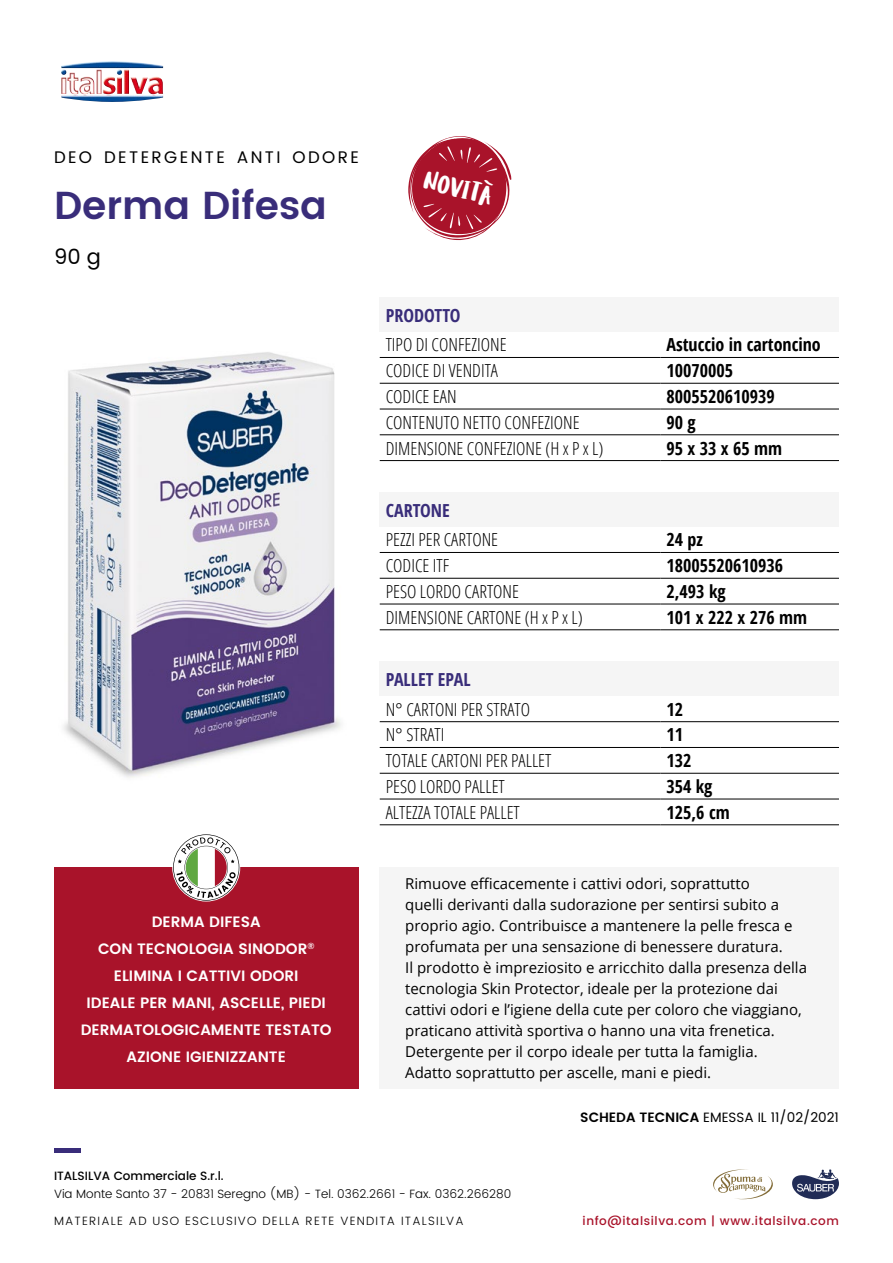
<style>
.page{position:relative;width:893px;height:1263px;background:#fff}
.page>*{position:absolute;margin:0;border:0;box-sizing:border-box;transform-origin:0 0}
.t1{font:600 39px "Poppins";color:#392d7a}
.t2{font:26.4px "Ludicrous";color:#fff}
.t3{font:21px "Poppins";color:#000}
.t4{font:300 condensed 18px "Open Sans";color:#000}
.t5{font:700 condensed 18px "Open Sans";color:#000}
.t6{font:700 condensed 18px "Open Sans";color:#392d7a}
.t7{font:16.8px "Poppins";letter-spacing:.145em;color:#000}
.t8{font:15px/21px "Open Sans";color:#000}
.t9{font:600 15px/27px "Poppins";color:#fff;text-align:center}
.t10{font:13.5px "Poppins";color:#000}
.t11{font:300 12px "Poppins";color:#000}
.t12{font:300 12px "Poppins";letter-spacing:.1em;color:#000}
.t13{font:500 12px "Poppins";letter-spacing:.05em;color:#a9132a}
.t14{font:500 12px "Poppins";color:#000}
.s1{font-weight:600}
</style>
<div class="page">
<hr style="left:54px;top:1148px;width:26px;height:4px;background:#392d7a">
<img style="left:61px;top:61px;width:102px;height:41px">
<svg style="left:792px;top:1169px;width:47px;height:30px"></svg>
<svg style="left:713px;top:1169px;width:60px;height:31px"></svg>
<div style="left:54px;top:867px;width:304px;height:222px;background:#a9132a"></div>
<div style="left:380px;top:867px;width:459px;height:222px;background:#f5f5f5"></div>
<img style="left:63px;top:352px;width:278px;height:426px">
<div style="left:380px;top:662px;width:459px;height:34px;background:#f5f5f5"></div>
<hr style="left:380px;top:721px;width:280px;height:1px;background:#000">
<hr style="left:660px;top:721px;width:179px;height:1px;background:#000">
<hr style="left:380px;top:747px;width:280px;height:1px;background:#000">
<hr style="left:660px;top:747px;width:179px;height:1px;background:#000">
<hr style="left:380px;top:773px;width:280px;height:1px;background:#000">
<hr style="left:660px;top:773px;width:179px;height:1px;background:#000">
<hr style="left:380px;top:799px;width:280px;height:1px;background:#000">
<hr style="left:660px;top:799px;width:179px;height:1px;background:#000">
<hr style="left:380px;top:824px;width:280px;height:1px;background:#000">
<hr style="left:660px;top:824px;width:179px;height:1px;background:#000">
<div style="left:380px;top:493px;width:459px;height:34px;background:#f5f5f5"></div>
<hr style="left:380px;top:552px;width:280px;height:1px;background:#000">
<hr style="left:660px;top:552px;width:179px;height:1px;background:#000">
<hr style="left:380px;top:578px;width:280px;height:1px;background:#000">
<hr style="left:660px;top:578px;width:179px;height:1px;background:#000">
<hr style="left:380px;top:604px;width:280px;height:1px;background:#000">
<hr style="left:660px;top:604px;width:179px;height:1px;background:#000">
<hr style="left:380px;top:629px;width:280px;height:1px;background:#000">
<hr style="left:660px;top:629px;width:179px;height:1px;background:#000">
<div style="left:380px;top:298px;width:459px;height:34px;background:#f5f5f5"></div>
<hr style="left:380px;top:357px;width:280px;height:1px;background:#000">
<hr style="left:660px;top:357px;width:179px;height:1px;background:#000">
<hr style="left:380px;top:383px;width:280px;height:1px;background:#000">
<hr style="left:660px;top:383px;width:179px;height:1px;background:#000">
<hr style="left:380px;top:409px;width:280px;height:1px;background:#000">
<hr style="left:660px;top:409px;width:179px;height:1px;background:#000">
<hr style="left:380px;top:434px;width:280px;height:1px;background:#000">
<hr style="left:660px;top:434px;width:179px;height:1px;background:#000">
<hr style="left:380px;top:460px;width:280px;height:1px;background:#000">
<hr style="left:660px;top:460px;width:179px;height:1px;background:#000">
<svg style="left:408px;top:136px;width:103px;height:104px"></svg>
<svg style="left:173px;top:834px;width:66px;height:67px"></svg>
<p class="t7" style="left:54px;top:145px;width:307px">DEO DETERGENTE ANTI ODORE</p>
<h1 class="t1" style="left:54px;top:176px;width:274px">Derma Difesa</h1>
<h3 class="t3" style="left:54px;top:241px;width:49px">90 g</h3>
<p class="t9" style="left:81px;top:909px;width:253px">DERMA DIFESA<br>CON TECNOLOGIA SINODOR<sup>®<br></sup>ELIMINA I CATTIVI ODORI<br>IDEALE PER MANI, ASCELLE, PIEDI<br>DERMATOLOGICAMENTE TESTATO<br>AZIONE IGIENIZZANTE</p>
<h2 class="t2" style="left:429px;top:163px;width:73px;rotate:15deg">NOVITÀ</h2>
<p class="t6" style="left:386px;top:302px;width:76px">PRODOTTO</p>
<p class="t4" style="left:386px;top:333px;width:122px">TIPO DI CONFEZIONE</p>
<p class="t5" style="left:666px;top:332px;width:156px">Astuccio in cartoncino</p>
<p class="t4" style="left:386px;top:358px;width:114px">CODICE DI VENDITA</p>
<p class="t5" style="left:666px;top:358px;width:68px">10070005</p>
<p class="t4" style="left:386px;top:384px;width:72px">CODICE EAN</p>
<p class="t5" style="left:666px;top:384px;width:110px">8005520610939</p>
<p class="t4" style="left:386px;top:410px;width:195px">CONTENUTO NETTO CONFEZIONE</p>
<p class="t5" style="left:666px;top:410px;width:31px">90 g</p>
<p class="t4" style="left:386px;top:436px;width:219px">DIMENSIONE CONFEZIONE (H x P x L)</p>
<p class="t5" style="left:666px;top:435px;width:117px">95 x 33 x 65 mm</p>
<p class="t6" style="left:386px;top:497px;width:66px">CARTONE</p>
<p class="t4" style="left:386px;top:528px;width:114px">PEZZI PER CARTONE</p>
<p class="t5" style="left:666px;top:527px;width:38px">24 pz</p>
<p class="t4" style="left:386px;top:553px;width:65px">CODICE ITF</p>
<p class="t5" style="left:666px;top:553px;width:118px">18005520610936</p>
<p class="t4" style="left:386px;top:579px;width:135px">PESO LORDO CARTONE</p>
<p class="t5" style="left:666px;top:579px;width:61px">2,493 kg</p>
<p class="t4" style="left:386px;top:605px;width:199px">DIMENSIONE CARTONE (H x P x L)</p>
<p class="t5" style="left:666px;top:605px;width:142px">101 x 222 x 276 mm</p>
<p class="t6" style="left:386px;top:667px;width:87px">PALLET EPAL</p>
<p class="t4" style="left:386px;top:697px;width:146px">N° CARTONI PER STRATO</p>
<p class="t5" style="left:666px;top:697px;width:18px">12</p>
<p class="t4" style="left:386px;top:723px;width:60px">N° STRATI</p>
<p class="t5" style="left:666px;top:722px;width:18px">11</p>
<p class="t4" style="left:386px;top:748px;width:167px">TOTALE CARTONI PER PALLET</p>
<p class="t5" style="left:666px;top:748px;width:27px">132</p>
<p class="t4" style="left:386px;top:774px;width:121px">PESO LORDO PALLET</p>
<p class="t5" style="left:666px;top:774px;width:48px">354 kg</p>
<p class="t4" style="left:386px;top:800px;width:136px">ALTEZZA TOTALE PALLET</p>
<p class="t5" style="left:666px;top:800px;width:65px">125,6 cm</p>
<p class="t8" style="left:405px;top:873px;width:403px">Rimuove efficacemente i cattivi odori, soprattutto<br>quelli derivanti dalla sudorazione per sentirsi subito a proprio agio. Contribuisce a mantenere la pelle fresca e profumata per una sensazione di benessere duratura.<br>Il prodotto è impreziosito e arricchito dalla presenza della tecnologia Skin Protector, ideale per la protezione dai cattivi odori e l’igiene della cute per coloro che viaggiano, praticano attività sportiva o hanno una vita frenetica.<br>Detergente per il corpo ideale per tutta la famiglia.<br>Adatto soprattutto per ascelle, mani e piedi.</p>
<p class="t10" style="left:580px;top:1107px;width:260px"><span class="s1">SCHEDA TECNICA</span> EMESSA IL 11/02/2021</p>
<p class="t14" style="left:54px;top:1167px;width:171px">ITALSILVA Commerciale S.r.l.</p>
<p class="t11" style="left:54px;top:1185px;width:459px">Via Monte Santo 37 - 20831 Seregno (MB) - Tel. 0362.2661 - Fax. 0362.266280</p>
<p class="t12" style="left:54px;top:1212px;width:411px">MATERIALE AD USO ESCLUSIVO DELLA RETE VENDITA ITALSILVA</p>
<p class="t13" style="left:583px;top:1212px;width:258px">info@italsilva.com | www.italsilva.com</p>
</div>
